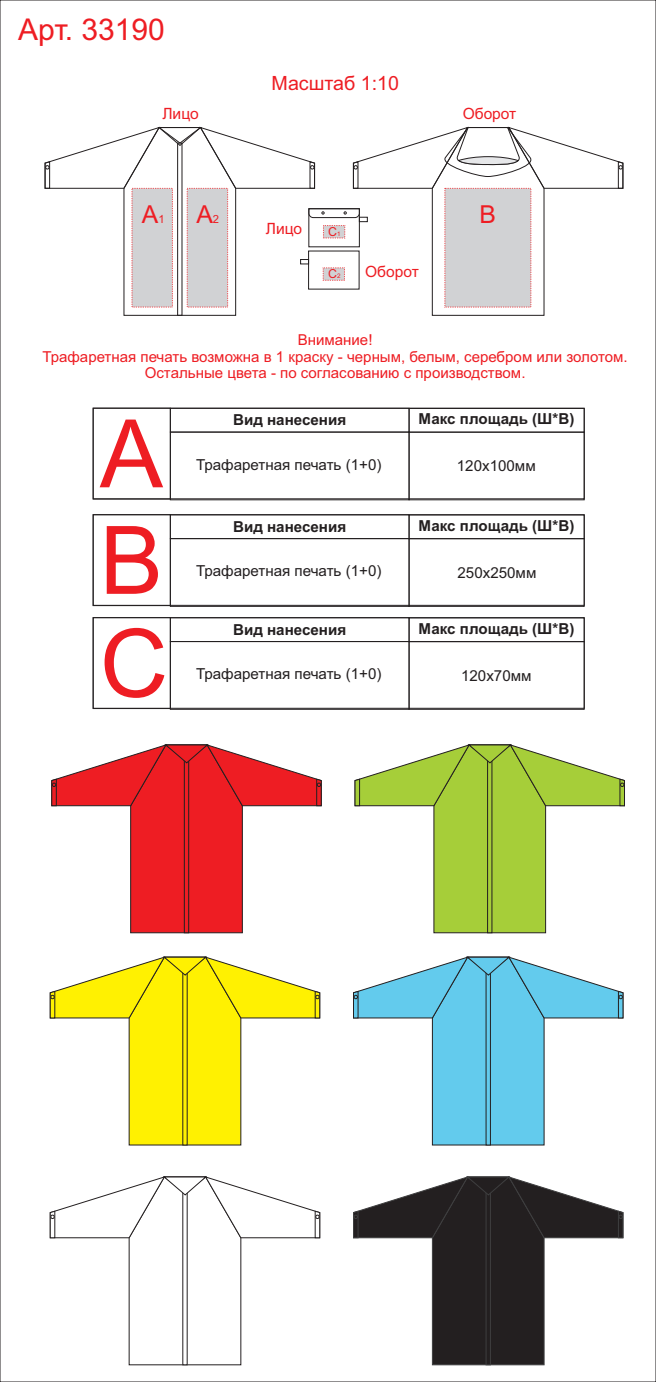
<style>
.page{position:relative;width:656px;height:1382px;background:#fff}
.page>*{position:absolute;margin:0;border:0;box-sizing:border-box;transform-origin:0 0}
.t1{font:94.62px "Arial";color:#ee1d23}
.t2{font:30px "Arial";color:#ee1d23}
.t3{font:24.75px "Arial";color:#ee1d23}
.t4{font:19.62px "Arial";color:#ee1d23}
.t5{font:15.56px "Arial";color:#ee1d23}
.t6{font:15.12px "Arial";color:#231f20}
.t7{font:700 15.12px "Arial";color:#231f20}
.t8{font:15.06px/16.8px "Arial";color:#ee1d23;text-align:center}
.t9{font:12.38px "Arial";color:#ee1d23}
.s1{font-size:11.25px}
.s2{font-size:6.25px}
</style>
<div class="page">
<div style="left:170px;top:408px;width:239px;height:24px;border:1px solid #231f20"></div>
<div style="left:170px;top:432px;width:239px;height:68px;border:1px solid #231f20"></div>
<div style="left:408px;top:432px;width:176px;height:68px;border:1px solid #231f20"></div>
<div style="left:408px;top:408px;width:176px;height:25px;border:1px solid #231f20"></div>
<div style="left:93px;top:408px;width:78px;height:91px;border:1px solid #231f20"></div>
<div style="left:170px;top:514px;width:239px;height:25px;border:1px solid #231f20"></div>
<div style="left:170px;top:538px;width:239px;height:69px;border:1px solid #231f20"></div>
<div style="left:408px;top:538px;width:176px;height:69px;border:1px solid #231f20"></div>
<div style="left:408px;top:514px;width:176px;height:25px;border:1px solid #231f20"></div>
<div style="left:93px;top:514px;width:78px;height:92px;border:1px solid #231f20"></div>
<div style="left:170px;top:617px;width:239px;height:25px;border:1px solid #231f20"></div>
<div style="left:170px;top:641px;width:239px;height:69px;border:1px solid #231f20"></div>
<div style="left:408px;top:641px;width:176px;height:69px;border:1px solid #231f20"></div>
<div style="left:408px;top:617px;width:176px;height:25px;border:1px solid #231f20"></div>
<div style="left:93px;top:617px;width:78px;height:92px;border:1px solid #231f20"></div>
<svg style="left:51px;top:745px;width:270px;height:188px"></svg>
<svg style="left:50px;top:957px;width:270px;height:188px"></svg>
<svg style="left:50px;top:1177px;width:270px;height:188px"></svg>
<svg style="left:354px;top:745px;width:270px;height:188px"></svg>
<svg style="left:353px;top:957px;width:270px;height:188px"></svg>
<svg style="left:353px;top:1176px;width:270px;height:189px"></svg>
<svg style="left:45px;top:127px;width:578px;height:188px"></svg>
<h2 class="t2" style="left:18px;top:18px;width:148px">Арт. 33190</h2>
<h3 class="t4" style="left:271px;top:76px;width:129px">Масштаб 1:10</h3>
<p class="t5" style="left:162px;top:108px;width:38px">Лицо</p>
<p class="t5" style="left:462px;top:108px;width:55px">Оборот</p>
<h3 class="t3" style="left:142px;top:205px;width:24px">A<span class="s1">1</span></h3>
<h3 class="t3" style="left:196px;top:205px;width:24px">A<span class="s1">2</span></h3>
<p class="t5" style="left:266px;top:222px;width:38px">Лицо</p>
<p class="t9" style="left:328px;top:227px;width:14px">C<span class="s2">1</span></p>
<p class="t9" style="left:328px;top:269px;width:14px">C<span class="s2">2</span></p>
<p class="t5" style="left:365px;top:266px;width:55px">Оборот</p>
<h3 class="t3" style="left:479px;top:205px;width:18px">B</h3>
<p class="t8" style="left:42px;top:333px;width:586px">Внимание!<br>Трафаретная печать возможна в 1 краску - черным, белым, серебром или золотом.<br>Остальные цвета - по согласованию с производством.</p>
<h1 class="t1" style="left:100px;top:418px;width:65px">A</h1>
<p class="t7" style="left:233px;top:414px;width:115px">Вид нанесения</p>
<p class="t7" style="left:418px;top:413px;width:157px">Макс площадь (Ш*В)</p>
<p class="t6" style="left:196px;top:459px;width:187px">Трафаретная печать (1+0)</p>
<p class="t6" style="left:457px;top:460px;width:80px">120х100мм</p>
<h1 class="t1" style="left:100px;top:525px;width:65px">B</h1>
<p class="t7" style="left:233px;top:521px;width:115px">Вид нанесения</p>
<p class="t7" style="left:418px;top:520px;width:157px">Макс площадь (Ш*В)</p>
<p class="t6" style="left:196px;top:565px;width:187px">Трафаретная печать (1+0)</p>
<p class="t6" style="left:457px;top:567px;width:80px">250х250мм</p>
<h1 class="t1" style="left:100px;top:628px;width:70px">C</h1>
<p class="t7" style="left:233px;top:624px;width:115px">Вид нанесения</p>
<p class="t7" style="left:418px;top:623px;width:157px">Макс площадь (Ш*В)</p>
<p class="t6" style="left:196px;top:668px;width:187px">Трафаретная печать (1+0)</p>
<p class="t6" style="left:461px;top:670px;width:72px">120х70мм</p>
</div>
